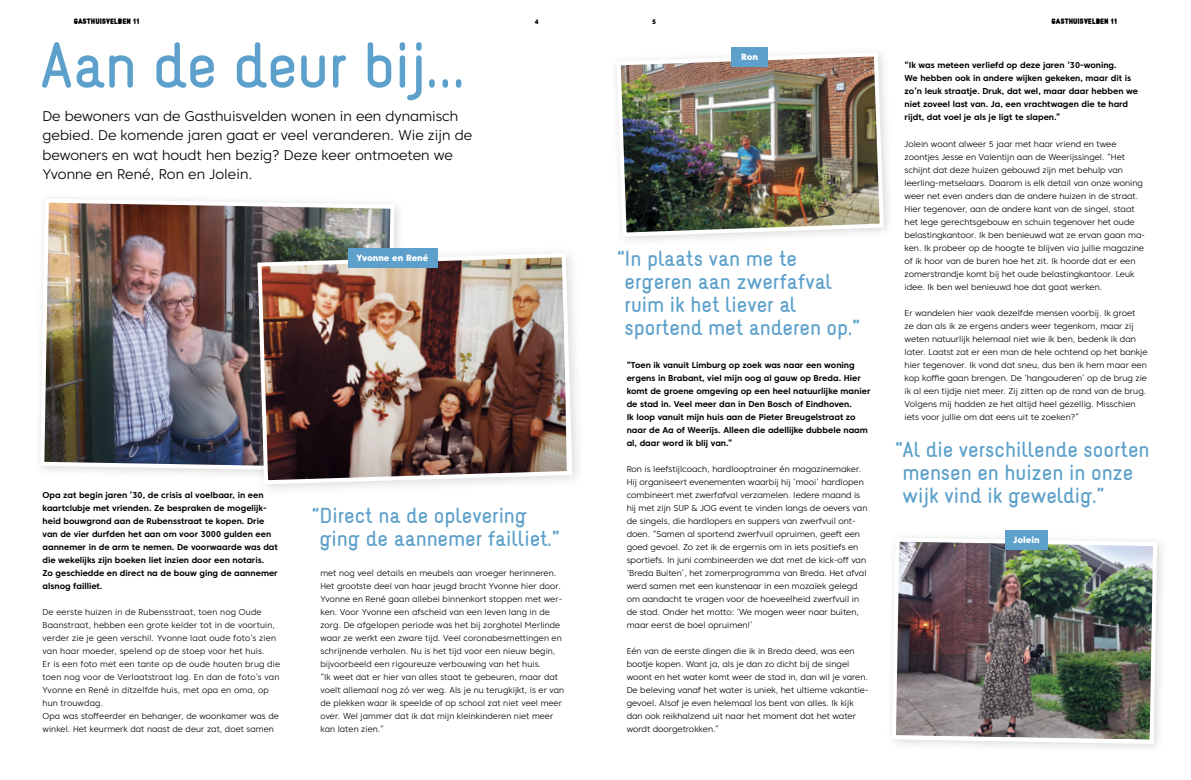
<style>
.page{position:relative;width:1191px;height:780px;background:#fff}
.page>*{position:absolute;margin:0;border:0;box-sizing:border-box;transform-origin:0 0}
.t1{font:56px "Naiv Bold Text";letter-spacing:-.01em;color:#5ca0cb}
.t2{font:19px/23px "Naiv Bold Text";color:#5ca0cb}
.t3{font:300 14px/19.5px "Core Sans C 35";color:#000}
.t4{font:800 9px "Core Sans C 85";color:#fff}
.t5{font:300 8.5px/13px "Core Sans C 35";color:#000}
.t6{font:700 8.5px/13px "Core Sans C 65";color:#000}
.t7{font:300 8.5px/13px "Core Sans C 35";letter-spacing:.02em;color:#000}
.t8{font:900 7px "Naiv";color:#000}
.t9{font:800 6.5px "Core Sans C 85";color:#000}
</style>
<div class="page">
<img style="left:40px;top:198px;width:356px;height:276px">
<div style="left:249px;top:245px;width:336px;height:252px;background:#000;opacity:.15"></div>
<img style="left:255px;top:251px;width:319px;height:235px">
<div style="left:347px;top:247px;width:90px;height:20px;background:#5ca0cb"></div>
<img style="left:616px;top:52px;width:270px;height:187px">
<div style="left:731px;top:47px;width:37px;height:20px;background:#5ca0cb"></div>
<img style="left:892px;top:535px;width:267px;height:211px">
<div style="left:1005px;top:530px;width:42px;height:20px;background:#5ca0cb"></div>
<p class="t8" style="left:74px;top:17px;width:67px">GASTHUISVELDEN 11</p>
<p class="t9" style="left:535px;top:17px;width:5px">4</p>
<p class="t9" style="left:652px;top:17px;width:5px">5</p>
<p class="t8" style="left:1051px;top:17px;width:67px">GASTHUISVELDEN 11</p>
<h1 class="t1" style="left:40px;top:29px;width:428px">Aan de deur bij...</h1>
<h3 class="t3" style="left:43px;top:106px;width:431px">De bewoners van de Gasthuisvelden wonen in een dynamisch gebied. De komende jaren gaat er veel veranderen. Wie zijn de bewoners en wat houdt hen bezig? Deze keer ontmoeten we Yvonne en René, Ron en Jolein.</h3>
<p class="t4" style="left:356px;top:252px;width:73px">Yvonne en René</p>
<p class="t6" style="left:43px;top:488px;width:237px">Opa zat begin jaren ’30, de crisis al voelbaar, in een kaartclubje met vrienden. Ze bespraken de mogelijk&shy;heid bouwgrond aan de Rubensstraat te kopen. Drie van de vier durfden het aan om voor 3000 gulden een aannemer in de arm te nemen. De voorwaarde was dat die wekelijks zijn boeken liet inzien door een notaris.<br>Zo geschiedde en direct na de bouw ging de aannemer alsnog failliet.</p>
<p class="t7" style="left:43px;top:605px;width:239px">De eerste huizen in de Rubensstraat, toen nog Oude Baanstraat, hebben een grote kelder tot in de voortuin, verder zie je geen verschil. Yvonne laat oude foto’s zien van haar moeder, spelend op de stoep voor het huis.<br>Er is een foto met een tante op de oude houten brug die toen nog voor de Verlaatstraat lag. En dan de foto’s van Yvonne en René in ditzelfde huis, met opa en oma, op hun trouwdag.<br>Opa was stoffeerder en behanger, de woonkamer was de winkel. Het keurmerk dat naast de deur zat, doet samen</p>
<h2 class="t2" style="left:319px;top:504px;width:241px;text-indent:-7px">“Direct na de oplevering ging de aannemer failliet.”</h2>
<p class="t5" style="left:320px;top:566px;width:245px">met nog veel details en meubels aan vroeger herinneren.<br>Het grootste deel van haar jeugd bracht Yvonne hier door.<br>Yvonne en René gaan allebei binnenkort stoppen met wer&shy;ken. Voor Yvonne een afscheid van een leven lang in de zorg. De afgelopen periode was het bij zorghotel Merlinde waar ze werkt een zware tijd. Veel coronabesmettingen en schrijnende verhalen. Nu is het tijd voor een nieuw begin, bijvoorbeeld een rigoureuze verbouwing van het huis.<br>“Ik weet dat er hier van alles staat te gebeuren, maar dat voelt allemaal nog zó ver weg. Als je nu terugkijkt, is er van de plekken waar ik speelde of op school zat niet veel meer over. Wel jammer dat ik dat mijn kleinkinderen niet meer kan laten zien.”</p>
<p class="t4" style="left:741px;top:52px;width:18px">Ron</p>
<h2 class="t2" style="left:624px;top:247px;width:237px;text-indent:-7px">“In plaats van me te ergeren aan zwerfafval ruim ik het liever al sportend met anderen op.”</h2>
<p class="t6" style="left:626px;top:358px;width:245px">“Toen ik vanuit Limburg op zoek was naar een woning ergens in Brabant, viel mijn oog al gauw op Breda. Hier komt de groene omgeving op een heel natuurlijke manier de stad in. Veel meer dan in Den Bosch of Eindhoven.<br>Ik loop vanuit mijn huis aan de Pieter Breugelstraat zo naar de Aa of Weerijs. Alleen die adellijke dubbele naam al, daar word ik blij van.”</p>
<p class="t5" style="left:626px;top:462px;width:242px">Ron is leefstijlcoach, hardlooptrainer én magazinemaker.<br>Hij organiseert evenementen waarbij hij ‘mooi’ hardlopen combineert met zwerfafval verzamelen. Iedere maand is hij met zijn SUP &amp; JOG event te vinden langs de oevers van de singels, die hardlopers en suppers van zwerfvuil ont&shy;doen. “Samen al sportend zwerfvuil opruimen, geeft een goed gevoel. Zo zet ik de ergernis om in iets positiefs en sportiefs. In juni combineerden we dat met de kick-off van ‘Breda Buiten’, het zomerprogramma van Breda. Het afval werd samen met een kunstenaar in een mozaïek gelegd om aandacht te vragen voor de hoeveelheid zwerfvuil in de stad. Onder het motto: ‘We mogen weer naar buiten, maar eerst de boel opruimen!’</p>
<p class="t5" style="left:626px;top:644px;width:243px">Eén van de eerste dingen die ik in Breda deed, was een bootje kopen. Want ja, als je dan zo dicht bij de singel woont en het water komt weer de stad in, dan wil je varen.<br>De beleving vanaf het water is uniek, het ultieme vakantie&shy;gevoel. Alsof je even helemaal los bent van alles. Ik kijk dan ook reikhalzend uit naar het moment dat het water wordt doorgetrokken.”</p>
<p class="t6" style="left:904px;top:59px;width:235px">“Ik was meteen verliefd op deze jaren ‘30-woning.<br>We hebben ook in andere wijken gekeken, maar dit is zo’n leuk straatje. Druk, dat wel, maar daar hebben we niet zoveel last van. Ja, een vrachtwagen die te hard rijdt, dat voel je als je ligt te slapen.”</p>
<p class="t5" style="left:904px;top:137px;width:242px">Jolein woont alweer 5 jaar met haar vriend en twee zoontjes Jesse en Valentijn aan de Weerijssingel. “Het schijnt dat deze huizen gebouwd zijn met behulp van leerling-metselaars. Daarom is elk detail van onze woning weer net even anders dan de andere huizen in de straat.<br>Hier tegenover, aan de andere kant van de singel, staat het lege gerechtsgebouw en schuin tegenover het oude belastingkantoor. Ik ben benieuwd wat ze ervan gaan ma&shy;ken. Ik probeer op de hoogte te blijven via jullie magazine of ik hoor van de buren hoe het zit. Ik hoorde dat er een zomerstrandje komt bij het oude belastingkantoor. Leuk idee. Ik ben wel benieuwd hoe dat gaat werken.</p>
<p class="t5" style="left:904px;top:306px;width:244px">Er wandelen hier vaak dezelfde mensen voorbij. Ik groet<br>ze dan als ik ze ergens anders weer tegenkom, maar zij weten natuurlijk helemaal niet wie ik ben, bedenk ik dan later. Laatst zat er een man de hele ochtend op het bankje hier tegenover. Ik vond dat sneu, dus ben ik hem maar een kop koffie gaan brengen. De ‘hangouderen’ op de brug zie ik al een tijdje niet meer. Zij zitten op de rand van de brug.<br>Volgens mij hadden ze het altijd heel gezellig. Misschien iets voor jullie om dat eens uit te zoeken?”</p>
<h2 class="t2" style="left:902px;top:438px;width:248px;text-indent:-7px">“Al die verschillende soorten mensen en huizen in onze wijk vind ik geweldig.”</h2>
<p class="t4" style="left:1013px;top:534px;width:28px">Jolein</p>
</div>
